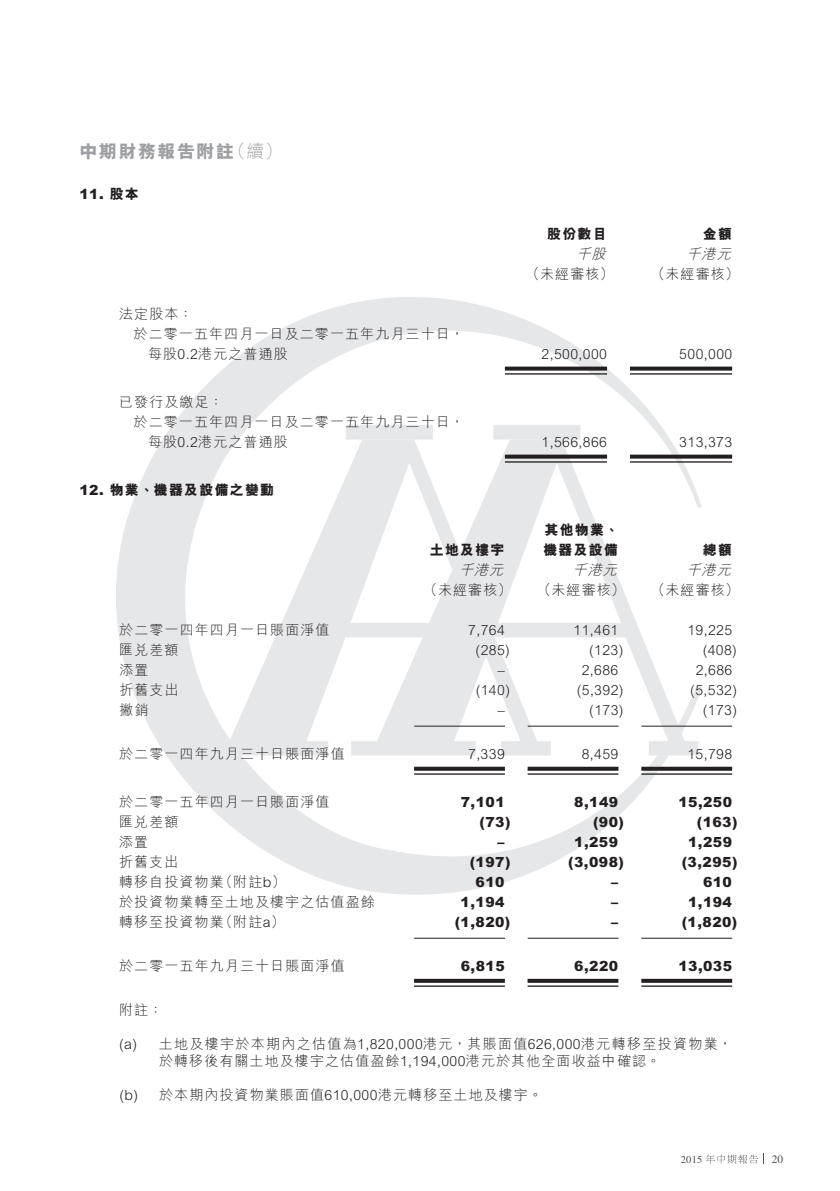
<style>
.page{position:relative;width:840px;height:1191px;background:#fff}
.page>*{position:absolute;margin:0;border:0;box-sizing:border-box;transform-origin:0 0}
.t1{font:800 18px "M Hei HK";letter-spacing:.085em;color:#9d9fa2}
.t2{font:300 18px "M Hei HK";color:#9d9fa2}
.t3{font:300 14px/20px "M Hei HK";letter-spacing:.08em;color:#231f20}
.t4{font:300 14px "Arial MT Std";letter-spacing:.03em;color:#231f20}
.t5{font:900 14px "Arial MT Std";letter-spacing:.035em;color:#231f20}
.t6{font:800 14px "M Hei HK";letter-spacing:.085em;color:#231f20}
.t7{font:italic 300 14px "M Hei HK";color:#231f20}
.t8{font:11.4px "Times LT Std";color:#4b4c4d}
.t9{font:10.4px "Times LT Std";color:#4b4c4d}
.s1{font-family:"M Hei HK";font-weight:800}
.s2{font-family:"Arial MT Std"}
.s3{font-family:"Arial MT Std";font-weight:900}
</style>
<div class="page">
<svg style="left:116px;top:297px;width:585px;height:597px"></svg>
<svg style="left:203px;top:439px;width:148px;height:316px"></svg>
<svg style="left:345px;top:425px;width:87px;height:14px"></svg>
<svg style="left:351px;top:439px;width:347px;height:316px"></svg>
<svg style="left:493px;top:425px;width:87px;height:14px"></svg>
<svg style="left:705px;top:1154px;width:53px;height:10px"></svg>
<svg style="left:504px;top:366px;width:102px;height:4px"></svg>
<hr style="left:504px;top:373px;width:102px;height:1px;background:#231f20">
<svg style="left:629px;top:366px;width:102px;height:4px"></svg>
<hr style="left:629px;top:373px;width:102px;height:1px;background:#231f20">
<svg style="left:504px;top:454px;width:102px;height:4px"></svg>
<hr style="left:504px;top:461px;width:102px;height:1px;background:#231f20">
<svg style="left:629px;top:454px;width:102px;height:4px"></svg>
<hr style="left:629px;top:461px;width:102px;height:1px;background:#231f20">
<hr style="left:414px;top:725px;width:90px;height:1px;background:#231f20">
<hr style="left:527px;top:725px;width:91px;height:1px;background:#231f20">
<hr style="left:641px;top:725px;width:90px;height:1px;background:#231f20">
<svg style="left:414px;top:766px;width:90px;height:4px"></svg>
<hr style="left:414px;top:773px;width:90px;height:1px;background:#231f20">
<svg style="left:527px;top:766px;width:91px;height:4px"></svg>
<hr style="left:527px;top:773px;width:91px;height:1px;background:#231f20">
<svg style="left:641px;top:766px;width:90px;height:4px"></svg>
<hr style="left:641px;top:773px;width:90px;height:1px;background:#231f20">
<hr style="left:414px;top:937px;width:90px;height:1px;background:#231f20">
<hr style="left:527px;top:937px;width:91px;height:1px;background:#231f20">
<hr style="left:641px;top:937px;width:90px;height:1px;background:#231f20">
<svg style="left:414px;top:978px;width:90px;height:4px"></svg>
<hr style="left:414px;top:985px;width:90px;height:1px;background:#231f20">
<svg style="left:527px;top:978px;width:91px;height:4px"></svg>
<hr style="left:527px;top:985px;width:91px;height:1px;background:#231f20">
<svg style="left:641px;top:978px;width:90px;height:4px"></svg>
<hr style="left:641px;top:985px;width:90px;height:1px;background:#231f20">
<p class="t2" style="left:228px;top:139px;width:57px">（續(</p>
<p class="t1" style="left:79px;top:140px;width:156px">中期財務報告附註</p>
<p class="t5" style="left:79px;top:185px;width:61px">11. <span class="s1">股本</span></p>
<p class="t6" style="left:547px;top:224px;width:61px">股份數目</p>
<p class="t6" style="left:702px;top:224px;width:31px">金額</p>
<p class="t7" style="left:576px;top:244px;width:36px">千股</p>
<p class="t7" style="left:686px;top:244px;width:51px">千港元</p>
<p class="t3" style="left:525px;top:263px;width:90px">（未經審核）</p>
<p class="t3" style="left:650px;top:263px;width:90px">（未經審核(</p>
<p class="t3" style="left:133px;top:303px;width:332px;text-indent:-14px">法定股本：<br>於二零一五年四月一日及二零一五年九月三十日，</p>
<p class="t3" style="left:148px;top:343px;width:141px">每股<span class="s2">0.2</span>港元之普通股</p>
<p class="t3" style="left:133px;top:391px;width:332px;text-indent:-14px">已發行及繳足：<br>於二零一五年四月一日及二零一五年九月三十日，</p>
<p class="t4" style="left:541px;top:346px;width:67px">2,500,000</p>
<p class="t4" style="left:679px;top:346px;width:54px">500,000</p>
<p class="t3" style="left:148px;top:431px;width:141px">每股<span class="s2">0.2</span>港元之普通股</p>
<p class="t6" style="left:79px;top:480px;width:196px"><span class="s3">12.</span> 物業、機器及設備之變動</p>
<p class="t4" style="left:541px;top:434px;width:67px">1,566,866</p>
<p class="t4" style="left:679px;top:434px;width:54px">313,373</p>
<p class="t6" style="left:544px;top:520px;width:75px">其他物業、</p>
<p class="t6" style="left:429px;top:540px;width:76px">土地及樓宇</p>
<p class="t6" style="left:543px;top:540px;width:76px">機器及設備</p>
<p class="t6" style="left:702px;top:540px;width:31px">總額</p>
<p class="t7" style="left:459px;top:560px;width:51px">千港元</p>
<p class="t7" style="left:572px;top:560px;width:51px">千港元</p>
<p class="t7" style="left:686px;top:560px;width:51px">千港元</p>
<p class="t3" style="left:423px;top:579px;width:90px">（未經審核）</p>
<p class="t3" style="left:537px;top:579px;width:90px">（未經審核）</p>
<p class="t3" style="left:650px;top:579px;width:90px">（未經審核(</p>
<p class="t3" style="left:119px;top:619px;width:212px">於二零一四年四月一日賬面淨值</p>
<p class="t4" style="left:468px;top:622px;width:38px">7,764</p>
<p class="t4" style="left:573px;top:622px;width:46px">11,461</p>
<p class="t4" style="left:687px;top:622px;width:46px">19,225</p>
<p class="t3" style="left:119px;top:639px;width:61px">匯兌差額</p>
<p class="t4" style="left:475px;top:642px;width:36px">)285(</p>
<p class="t4" style="left:589px;top:642px;width:36px">)123(</p>
<p class="t4" style="left:702px;top:642px;width:36px">)408(</p>
<p class="t3" style="left:119px;top:659px;width:31px">添置</p>
<p class="t4" style="left:497px;top:662px;width:8px">–</p>
<p class="t4" style="left:581px;top:662px;width:38px">2,686</p>
<p class="t4" style="left:695px;top:662px;width:38px">2,686</p>
<p class="t3" style="left:119px;top:679px;width:61px">折舊支出</p>
<p class="t4" style="left:475px;top:682px;width:36px">)140(</p>
<p class="t4" style="left:576px;top:682px;width:48px">)5,392(</p>
<p class="t4" style="left:690px;top:682px;width:48px">)5,532(</p>
<p class="t3" style="left:119px;top:699px;width:31px">撇銷</p>
<p class="t4" style="left:497px;top:702px;width:8px">–</p>
<p class="t4" style="left:589px;top:702px;width:36px">)173(</p>
<p class="t4" style="left:702px;top:702px;width:36px">)173(</p>
<p class="t3" style="left:119px;top:743px;width:227px">於二零一四年九月三十日賬面淨值</p>
<p class="t4" style="left:468px;top:746px;width:38px">7,339</p>
<p class="t4" style="left:581px;top:746px;width:38px">8,459</p>
<p class="t4" style="left:687px;top:746px;width:46px">15,798</p>
<p class="t3" style="left:119px;top:791px;width:212px">於二零一五年四月一日賬面淨值</p>
<p class="t5" style="left:460px;top:793px;width:45px">7,101</p>
<p class="t5" style="left:574px;top:793px;width:45px">8,149</p>
<p class="t5" style="left:678px;top:793px;width:55px">15,250</p>
<p class="t3" style="left:119px;top:811px;width:61px">匯兌差額</p>
<p class="t5" style="left:479px;top:813px;width:32px">)73(</p>
<p class="t5" style="left:592px;top:813px;width:32px">)90(</p>
<p class="t5" style="left:696px;top:813px;width:42px">)163(</p>
<p class="t3" style="left:119px;top:831px;width:31px">添置</p>
<p class="t5" style="left:497px;top:833px;width:8px">–</p>
<p class="t5" style="left:574px;top:833px;width:45px">1,259</p>
<p class="t5" style="left:687px;top:833px;width:45px">1,259</p>
<p class="t3" style="left:119px;top:851px;width:61px">折舊支出</p>
<p class="t5" style="left:469px;top:853px;width:42px">)197(</p>
<p class="t5" style="left:568px;top:853px;width:57px">)3,098(</p>
<p class="t5" style="left:681px;top:853px;width:57px">)3,295(</p>
<p class="t3" style="left:219px;top:871px;width:68px">（附註<span class="s2">b</span>(</p>
<p class="t3" style="left:119px;top:871px;width:106px">轉移自投資物業</p>
<p class="t5" style="left:475px;top:873px;width:30px">610</p>
<p class="t5" style="left:610px;top:873px;width:8px">–</p>
<p class="t5" style="left:702px;top:873px;width:30px">610</p>
<p class="t3" style="left:119px;top:891px;width:257px">於投資物業轉至土地及樓宇之估值盈餘</p>
<p class="t5" style="left:460px;top:893px;width:45px">1,194</p>
<p class="t5" style="left:610px;top:893px;width:8px">–</p>
<p class="t5" style="left:687px;top:893px;width:45px">1,194</p>
<p class="t3" style="left:219px;top:911px;width:68px">（附註<span class="s2">a</span>(</p>
<p class="t3" style="left:119px;top:911px;width:106px">轉移至投資物業</p>
<p class="t5" style="left:454px;top:913px;width:57px">)1,820(</p>
<p class="t5" style="left:610px;top:913px;width:8px">–</p>
<p class="t5" style="left:681px;top:913px;width:57px">)1,820(</p>
<p class="t3" style="left:119px;top:955px;width:227px">於二零一五年九月三十日賬面淨值</p>
<p class="t3" style="left:119px;top:999px;width:45px">附註：</p>
<p class="t3" style="left:159px;top:1033px;width:574px">土地及樓宇於本期內之估值為<span class="s2">1,820,000</span>港元，其賬面值<span class="s2">626,000</span>港元轉移至投資物業，</p>
<p class="t5" style="left:460px;top:957px;width:45px">6,815</p>
<p class="t5" style="left:574px;top:957px;width:45px">6,220</p>
<p class="t5" style="left:678px;top:957px;width:55px">13,035</p>
<p class="t4" style="left:119px;top:1036px;width:19px">)a(</p>
<p class="t3" style="left:159px;top:1050px;width:502px">於轉移後有關土地及樓宇之估值盈餘<span class="s2">1,194,000</span>港元於其他全面收益中確認。</p>
<p class="t3" style="left:159px;top:1084px;width:384px">於本期內投資物業賬面值<span class="s2">610,000</span>港元轉移至土地及樓宇。</p>
<p class="t4" style="left:119px;top:1087px;width:20px">b( )</p>
<p class="t9" style="left:680px;top:1154px;width:23px">2015</p>
<p class="t8" style="left:771px;top:1152px;width:13px">20</p>
</div>
